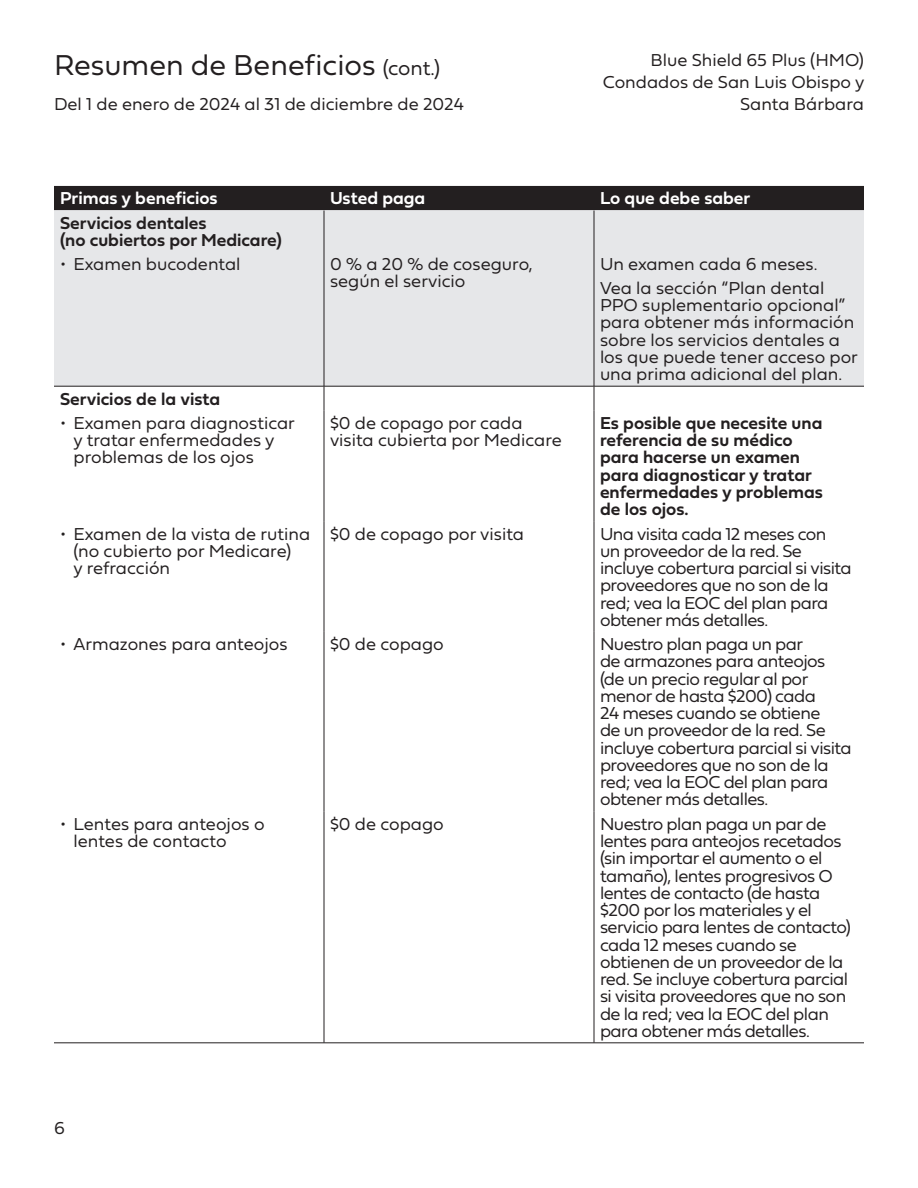
<style>
.page{position:relative;width:918px;height:1188px;background:#fff}
.page>*{position:absolute;margin:0;border:0;box-sizing:border-box;transform-origin:0 0}
.t1{font:30px "Fieldwork Geo Light";color:#231f20}
.t2{font:18px/17.2px "Fieldwork Geo Light";letter-spacing:-.03em;color:#231f20}
.t3{font:18px/17.2px "Fieldwork Geo Light";color:#231f20}
.t4{font:18px/17.2px "Fieldwork Geo Demibold";color:#231f20}
.t5{font:18px "Fieldwork Geo Demibold";color:#fff}
.s1{font-size:21px}
</style>
<div class="page">
<div style="left:54px;top:186px;width:810px;height:24px;background:#231f20"></div>
<div style="left:54px;top:210px;width:810px;height:176px;background:#e6e7e9"></div>
<hr style="left:324px;top:211px;width:1px;height:175px;background:#231f20">
<hr style="left:594px;top:211px;width:1px;height:175px;background:#231f20">
<hr style="left:54px;top:386px;width:270px;height:1px;background:#231f20">
<svg style="left:324px;top:387px;width:1px;height:24px"></svg>
<hr style="left:324px;top:386px;width:270px;height:1px;background:#231f20">
<svg style="left:594px;top:387px;width:1px;height:24px"></svg>
<hr style="left:594px;top:386px;width:270px;height:1px;background:#231f20">
<hr style="left:324px;top:411px;width:1px;height:110px;background:#231f20">
<hr style="left:324px;top:521px;width:1px;height:111px;background:#231f20">
<hr style="left:324px;top:632px;width:1px;height:179px;background:#231f20">
<hr style="left:594px;top:411px;width:1px;height:110px;background:#231f20">
<hr style="left:594px;top:521px;width:1px;height:111px;background:#231f20">
<hr style="left:594px;top:632px;width:1px;height:179px;background:#231f20">
<hr style="left:324px;top:811px;width:1px;height:232px;background:#231f20">
<hr style="left:594px;top:811px;width:1px;height:232px;background:#231f20">
<hr style="left:54px;top:1043px;width:270px;height:1px;background:#231f20">
<hr style="left:324px;top:1043px;width:270px;height:1px;background:#231f20">
<hr style="left:594px;top:1043px;width:270px;height:1px;background:#231f20">
<h1 class="t1" style="left:54px;top:41px;width:388px">Resumen de Beneficios <span class="s1">(cont.)</span></h1>
<p class="t3" style="left:54px;top:94px;width:411px">Del 1 de enero de 2024 al 31 de diciembre de 2024</p>
<p class="t3" style="left:603px;top:49px;width:263px;line-height:21.6px;text-align:right">Blue Shield 65 Plus (HMO)<br>Condados de San Luis Obispo y<br>Santa Bárbara</p>
<p class="t5" style="left:60px;top:184px;width:159px">Primas y beneficios</p>
<p class="t5" style="left:330px;top:184px;width:97px">Usted paga</p>
<p class="t5" style="left:600px;top:184px;width:152px">Lo que debe saber</p>
<p class="t4" style="left:60px;top:213px;width:224px">Servicios dentales<br>(no cubiertos por Medicare)</p>
<p class="t3" style="left:60px;top:254px;width:182px">• Examen bucodental</p>
<p class="t3" style="left:330px;top:254px;width:204px">0 % a 20 % de coseguro, según el servicio</p>
<p class="t3" style="left:600px;top:254px;width:219px">Un examen cada 6 meses.</p>
<p class="t3" style="left:600px;top:278px;width:260px">Vea la sección “Plan dental<br>PPO suplementario opcional” para obtener más información sobre los servicios dentales a los que puede tener acceso por una prima adicional del plan.</p>
<p class="t4" style="left:60px;top:389px;width:162px">Servicios de la vista</p>
<p class="t3" style="left:74px;top:413px;width:223px;text-indent:-14px">• Examen para diagnosticar y tratar enfermedades y problemas de los ojos</p>
<p class="t3" style="left:330px;top:413px;width:233px">$0 de copago por cada visita cubierta por Medicare</p>
<p class="t4" style="left:600px;top:414px;width:224px">Es posible que necesite una referencia de su médico para hacerse un examen para diagnosticar y tratar enfermedades y problemas de los ojos.</p>
<p class="t3" style="left:74px;top:524px;width:238px;text-indent:-14px">• Examen de la vista de rutina (no cubierto por Medicare)<br>y refracción</p>
<p class="t3" style="left:330px;top:524px;width:196px">$0 de copago por visita</p>
<p class="t2" style="left:600px;top:524px;width:253px">Una visita cada 12 meses con<br>un proveedor de la red. Se incluye cobertura parcial si visita proveedores que no son de la red; vea la EOC del plan para obtener más detalles.</p>
<p class="t3" style="left:60px;top:635px;width:229px">• Armazones para anteojos</p>
<p class="t3" style="left:330px;top:635px;width:115px">$0 de copago</p>
<p class="t2" style="left:600px;top:635px;width:253px">Nuestro plan paga un par<br>de armazones para anteojos (de un precio regular al por menor de hasta $200) cada<br>24 meses cuando se obtiene<br>de un proveedor de la red. Se incluye cobertura parcial si visita proveedores que no son de la red; vea la EOC del plan para obtener más detalles.</p>
<p class="t3" style="left:74px;top:814px;width:193px;text-indent:-14px">• Lentes para anteojos o lentes de contacto</p>
<p class="t3" style="left:330px;top:814px;width:115px">$0 de copago</p>
<p class="t2" style="left:600px;top:814px;width:253px">Nuestro plan paga un par de lentes para anteojos recetados (sin importar el aumento o el tamaño), lentes progresivos O lentes de contacto (de hasta $200 por los materiales y el servicio para lentes de contacto) cada 12 meses cuando se obtienen de un proveedor de la red. Se incluye cobertura parcial si visita proveedores que no son de la red; vea la EOC del plan para obtener más detalles.</p>
<p class="t2" style="left:54px;top:1119px;width:12px">6</p>
</div>
